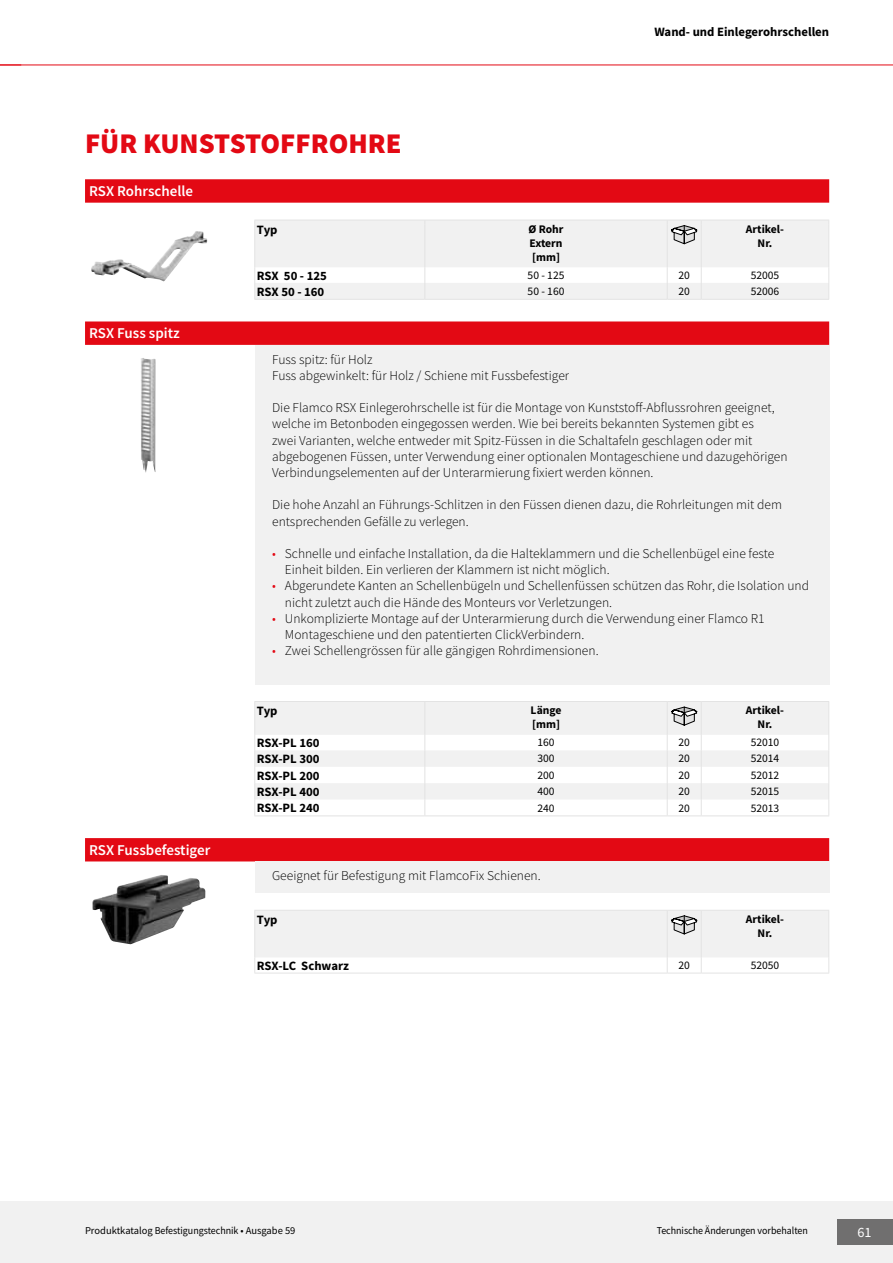
<style>
.page{position:relative;width:893px;height:1263px;background:#fff}
.page>*{position:absolute;margin:0;border:0;box-sizing:border-box;transform-origin:0 0}
.t1{font:900 28.5px "Source Sans Pro";color:#e30914}
.t2{font:600 15px "Source Sans Pro";color:#fff}
.t3{font:14.25px "Source Sans Pro";color:#fff}
.t4{font:300 13.5px/16.2px "Source Sans Pro";color:#000}
.t5{font:700 12.75px "Source Sans Pro";color:#000}
.t6{font:700 11.7px/14px "Source Sans Pro";color:#000;text-align:center}
.t7{font:11.55px "Source Sans Pro";color:#000}
.t8{font:10.5px "Source Sans Pro";letter-spacing:-.005em;color:#000}
.t9{font:10.5px "Source Sans Pro";letter-spacing:-.005em;color:#000;scale:.95 1}
.s1{color:#e30914}
</style>
<div class="page">
<div style="left:0;top:1201px;width:893px;height:62px;background:#f1f1f1"></div>
<div style="left:838px;top:1219px;width:55px;height:26px;background:#706f6f"></div>
<hr style="left:0;top:65px;width:893px;height:1px;background:#e30914">
<svg style="left:0;top:65px;width:21px;height:1px"></svg>
<svg style="left:85px;top:179px;width:744px;height:24px;background:#e30f19"></svg>
<svg style="left:255px;top:221px;width:573px;height:78px;fill:#f1f1f1"></svg>
<hr style="left:254px;top:220px;width:171px;height:1px;background:#e3e3e3">
<hr style="left:425px;top:220px;width:242px;height:1px;background:#e3e3e3">
<hr style="left:701px;top:220px;width:128px;height:1px;background:#e3e3e3">
<hr style="left:254px;top:225px;width:1px;height:42px;background:#e3e3e3">
<hr style="left:424px;top:225px;width:1px;height:42px;background:#e3e3e3">
<hr style="left:667px;top:225px;width:1px;height:42px;background:#e3e3e3">
<hr style="left:701px;top:225px;width:1px;height:42px;background:#e3e3e3">
<hr style="left:828px;top:225px;width:1px;height:42px;background:#e3e3e3">
<svg style="left:254px;top:267px;width:1px;height:32px"></svg>
<svg style="left:424px;top:267px;width:1px;height:32px"></svg>
<svg style="left:667px;top:267px;width:1px;height:32px"></svg>
<svg style="left:701px;top:267px;width:1px;height:32px"></svg>
<svg style="left:828px;top:267px;width:1px;height:32px"></svg>
<hr style="left:254px;top:299px;width:171px;height:1px;background:#e3e3e3">
<hr style="left:425px;top:299px;width:242px;height:1px;background:#e3e3e3">
<hr style="left:667px;top:299px;width:34px;height:1px;background:#e3e3e3">
<hr style="left:701px;top:299px;width:128px;height:1px;background:#e3e3e3">
<svg style="left:667px;top:220px;width:35px;height:25px"></svg>
<svg style="left:85px;top:321px;width:744px;height:24px;background:#e30f19"></svg>
<div style="left:255px;top:345px;width:574px;height:339px;background:#f1f1f1"></div>
<svg style="left:255px;top:702px;width:573px;height:97px;fill:#f1f1f1"></svg>
<hr style="left:254px;top:701px;width:171px;height:1px;background:#e3e3e3">
<hr style="left:425px;top:701px;width:242px;height:1px;background:#e3e3e3">
<hr style="left:667px;top:701px;width:34px;height:1px;background:#e3e3e3">
<hr style="left:701px;top:701px;width:128px;height:1px;background:#e3e3e3">
<svg style="left:254px;top:702px;width:1px;height:113px"></svg>
<svg style="left:424px;top:702px;width:1px;height:113px"></svg>
<svg style="left:828px;top:702px;width:1px;height:113px"></svg>
<hr style="left:254px;top:815px;width:171px;height:1px;background:#e3e3e3">
<hr style="left:425px;top:815px;width:242px;height:1px;background:#e3e3e3">
<hr style="left:667px;top:815px;width:34px;height:1px;background:#e3e3e3">
<hr style="left:701px;top:815px;width:128px;height:1px;background:#e3e3e3">
<svg style="left:667px;top:702px;width:35px;height:113px"></svg>
<div style="left:85px;top:838px;width:744px;height:23px;background:#e30914"></div>
<div style="left:255px;top:861px;width:574px;height:32px;background:#f1f1f1"></div>
<hr style="left:254px;top:973px;width:413px;height:1px;background:#e3e3e3">
<hr style="left:667px;top:973px;width:34px;height:1px;background:#e3e3e3">
<hr style="left:701px;top:973px;width:128px;height:1px;background:#e3e3e3">
<svg style="left:254px;top:910px;width:575px;height:63px"></svg>
<img style="left:91px;top:231px;width:116px;height:51px">
<img style="left:141px;top:358px;width:15px;height:115px">
<img style="left:92px;top:875px;width:114px;height:69px">
<p class="t5" style="left:654px;top:23px;width:176px">Wand- und Einlegerohrschellen</p>
<h1 class="t1" style="left:85px;top:124px;width:318px">FÜR KUNSTSTOFFROHRE</h1>
<p class="t2" style="left:89px;top:181px;width:105px">RSX Rohrschelle</p>
<p class="t5" style="left:257px;top:221px;width:22px">Typ</p>
<p class="t6" style="left:529px;top:223px;width:37px;text-align:justify">Ø Rohr Extern [mm]</p>
<p class="t6" style="left:746px;top:223px;width:40px">Artikel-<br>Nr.</p>
<p class="t5" style="left:257px;top:267px;width:72px">RSX 50 - 125</p>
<p class="t7" style="left:528px;top:267px;width:38px">50 - 125</p>
<p class="t7" style="left:678px;top:267px;width:13px">20</p>
<p class="t7" style="left:751px;top:267px;width:30px">52005</p>
<p class="t5" style="left:257px;top:283px;width:69px">RSX 50 - 160</p>
<p class="t7" style="left:528px;top:284px;width:38px">50 - 160</p>
<p class="t7" style="left:678px;top:284px;width:13px">20</p>
<p class="t7" style="left:751px;top:284px;width:30px">52006</p>
<p class="t2" style="left:89px;top:323px;width:92px">RSX Fuss spitz</p>
<p class="t4" style="left:272px;top:351px;width:298px">Fuss spitz: für Holz<br>Fuss abgewinkelt: für Holz / Schiene mit Fussbefestiger</p>
<p class="t4" style="left:272px;top:399px;width:517px">Die Flamco RSX Einlegerohrschelle ist für die Montage von Kunststoff-Abflussrohren geeignet, welche im Betonboden eingegossen werden. Wie bei bereits bekannten Systemen gibt es<br>zwei Varianten, welche entweder mit Spitz-Füssen in die Schaltafeln geschlagen oder mit abgebogenen Füssen, unter Verwendung einer optionalen Montageschiene und dazugehörigen Verbindungselementen auf der Unterarmierung fixiert werden können.</p>
<p class="t4" style="left:272px;top:497px;width:511px">Die hohe Anzahl an Führungs-Schlitzen in den Füssen dienen dazu, die Rohrleitungen mit dem entsprechenden Gefälle zu verlegen.</p>
<p class="t4" style="left:285px;top:545px;width:491px;text-indent:-13px"><span class="s1">•</span> Schnelle und einfache Installation, da die Halteklammern und die Schellenbügel eine feste<br>Einheit bilden. Ein verlieren der Klammern ist nicht möglich.</p>
<p class="t4" style="left:285px;top:578px;width:526px;text-indent:-13px"><span class="s1">•</span> Abgerundete Kanten an Schellenbügeln und Schellenfüssen schützen das Rohr, die Isolation und nicht zuletzt auch die Hände des Monteurs vor Verletzungen.</p>
<p class="t4" style="left:285px;top:610px;width:481px;text-indent:-13px"><span class="s1">•</span> Unkomplizierte Montage auf der Unterarmierung durch die Verwendung einer Flamco R1<br>Montageschiene und den patentierten ClickVerbindern.</p>
<p class="t4" style="left:272px;top:642px;width:328px"><span class="s1">•</span> Zwei Schellengrössen für alle gängigen Rohrdimensionen.</p>
<p class="t2" style="left:89px;top:840px;width:123px">RSX Fussbefestiger</p>
<p class="t5" style="left:257px;top:702px;width:22px">Typ</p>
<p class="t6" style="left:531px;top:704px;width:32px;text-align:left">Länge [mm]</p>
<p class="t6" style="left:746px;top:704px;width:40px">Artikel-<br>Nr.</p>
<p class="t5" style="left:257px;top:734px;width:64px">RSX-PL 160</p>
<p class="t7" style="left:537px;top:735px;width:19px">160</p>
<p class="t7" style="left:678px;top:735px;width:13px">20</p>
<p class="t7" style="left:751px;top:735px;width:30px">52010</p>
<p class="t5" style="left:257px;top:751px;width:64px">RSX-PL 300</p>
<p class="t7" style="left:537px;top:751px;width:19px">300</p>
<p class="t7" style="left:678px;top:751px;width:13px">20</p>
<p class="t7" style="left:751px;top:751px;width:30px">52014</p>
<p class="t5" style="left:257px;top:767px;width:64px">RSX-PL 200</p>
<p class="t7" style="left:537px;top:768px;width:19px">200</p>
<p class="t7" style="left:678px;top:768px;width:13px">20</p>
<p class="t7" style="left:751px;top:768px;width:30px">52012</p>
<p class="t5" style="left:257px;top:783px;width:64px">RSX-PL 400</p>
<p class="t7" style="left:537px;top:784px;width:19px">400</p>
<p class="t7" style="left:678px;top:784px;width:13px">20</p>
<p class="t7" style="left:751px;top:784px;width:30px">52015</p>
<p class="t5" style="left:257px;top:800px;width:64px">RSX-PL 240</p>
<p class="t7" style="left:537px;top:800px;width:19px">240</p>
<p class="t7" style="left:678px;top:800px;width:13px">20</p>
<p class="t7" style="left:751px;top:800px;width:30px">52013</p>
<p class="t4" style="left:272px;top:867px;width:270px">Geeignet für Befestigung mit FlamcoFix Schienen.</p>
<p class="t5" style="left:257px;top:911px;width:22px">Typ</p>
<p class="t6" style="left:746px;top:913px;width:40px">Artikel-<br>Nr.</p>
<p class="t5" style="left:257px;top:957px;width:94px">RSX-LC Schwarz</p>
<p class="t7" style="left:678px;top:957px;width:13px">20</p>
<p class="t7" style="left:751px;top:957px;width:30px">52050</p>
<p class="t8" style="left:85px;top:1224px;width:212px">Produktkatalog Befestigungstechnik • Ausgabe 59</p>
<p class="t9" style="left:657px;top:1224px;width:161px">Technische Änderungen vorbehalten</p>
<p class="t3" style="left:857px;top:1223px;width:16px">61</p>
</div>
